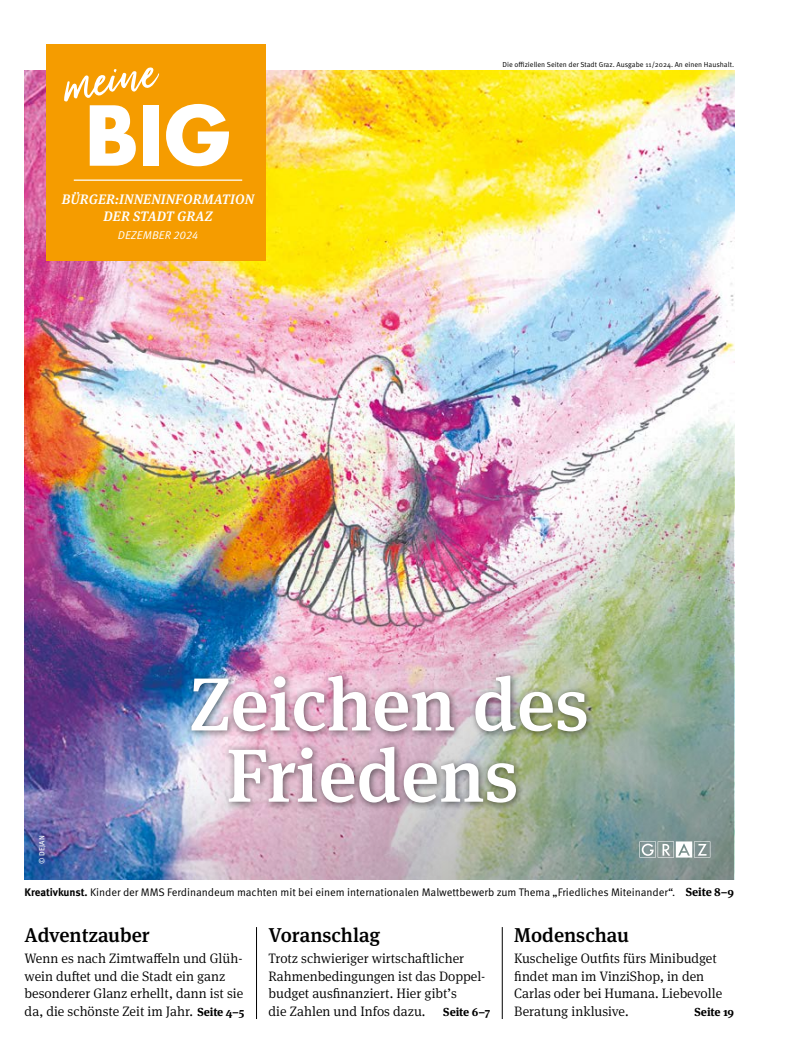
<style>
.page{position:relative;width:798px;height:1063px;background:#fff}
.page>*{position:absolute;margin:0;border:0;box-sizing:border-box;transform-origin:0 0}
.t1{font:700 90.62px "Futura PT";color:#fff}
.t2{font:500 75px/71.2px "Meta Serif Pro";color:#fff;text-align:center}
.t3{font:500 20px "Meta Serif Pro";color:#000}
.t4{font:300 13.75px/17.5px "Meta Serif Pro";color:#000}
.t5{font:italic 500 13.75px/16.8px "Meta Serif Pro";letter-spacing:.01em;color:#fff;text-align:center}
.t6{font:700 11.62px "Meta Serif Pro";letter-spacing:-.01em;color:#000}
.t7{font:11.25px "Meta Pro Norm Ita";letter-spacing:.01em;color:#fff}
.t8{font:11px "Meta Pro Norm";letter-spacing:-.005em;color:#000}
.t9{font:7.5px "Meta Pro";letter-spacing:.01em;color:#fff}
.t10{font:7.25px "Meta Pro Norm";color:#000}
.s1{font-family:"Meta Pro";font-weight:700}
.s2{font-family:"Meta Serif Pro";font-weight:700;font-size:11.62px}
.s3{font-weight:700;font-size:11.62px}
</style>
<div class="page">
<img style="left:25px;top:70px;width:708px;height:368px">
<img style="left:25px;top:438px;width:709px;height:442px">
<div style="left:47px;top:44px;width:219px;height:216px;background:#f59c00"></div>
<hr style="left:74px;top:180px;width:168px;height:1px;background:#fff">
<svg style="left:64px;top:67px;width:95px;height:35px"></svg>
<svg style="left:639px;top:841px;width:71px;height:17px"></svg>
<hr style="left:256px;top:927px;width:1px;height:92px;background:#000">
<hr style="left:502px;top:927px;width:1px;height:92px;background:#000">
<div style="left:185px;top:669px;width:410px;height:143px;background:#000;opacity:.6"></div>
<h1 class="t1" style="left:83px;top:77px;width:151px">BIG</h1>
<p class="t5" style="left:62px;top:190px;width:194px">BÜRGER:INNENINFORMATION<br>DER STADT GRAZ</p>
<p class="t7" style="left:118px;top:227px;width:82px">DEZEMBER 2024</p>
<p class="t10" style="left:502px;top:59px;width:233px">Die offiziellen Seiten der Stadt Graz. Ausgabe 11/2024. An einen Haushalt.</p>
<p class="t9" style="left:36px;top:864px;width:30px;rotate:-90deg">© DEJAN</p>
<h2 class="t2" style="left:189px;top:664px;width:400px">Zeichen des<br>Friedens</h2>
<p class="t8" style="left:25px;top:884px;width:710px"><span class="s1">Kreativkunst.</span> Kinder der MMS Ferdinandeum machten mit bei einem internationalen Malwettbewerb zum Thema „Friedliches Miteinander“. <span class="s2">Seite 8–9</span></p>
<h3 class="t3" style="left:25px;top:920px;width:126px">Adventzauber</h3>
<p class="t4" style="left:25px;top:949px;width:221px">Wenn es nach Zimtwaffeln und Glüh&shy;wein duftet und die Stadt ein ganz besonderer Glanz erhellt, dann ist sie da, die schönste Zeit im Jahr. <span class="s3">Seite 4–5</span></p>
<h3 class="t3" style="left:268px;top:920px;width:113px">Voranschlag</h3>
<p class="t4" style="left:268px;top:949px;width:218px">Trotz schwieriger wirtschaftlicher Rahmenbedingungen ist das Doppel&shy;budget ausfinanziert. Hier gibt’s<br>die Zahlen und Infos dazu.</p>
<p class="t6" style="left:443px;top:1003px;width:48px">Seite 6–7</p>
<h3 class="t3" style="left:514px;top:920px;width:116px">Modenschau</h3>
<p class="t4" style="left:514px;top:949px;width:209px">Kuschelige Outfits fürs Minibudget findet man im VinziShop, in den<br>Carlas oder bei Humana. Liebevolle<br>Beratung inklusive.</p>
<p class="t6" style="left:694px;top:1003px;width:41px">Seite 19</p>
</div>
